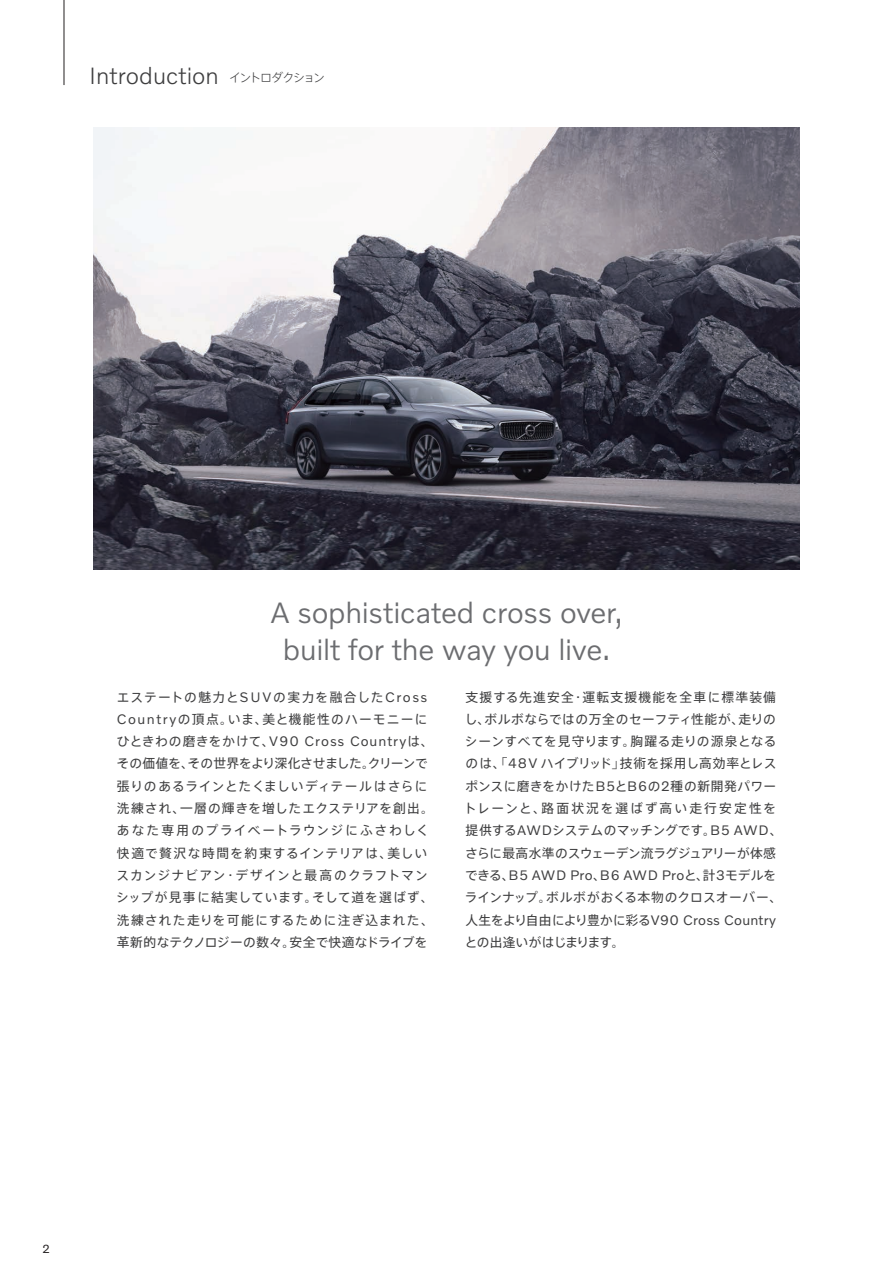
<style>
.page{position:relative;width:893px;height:1263px;background:#fff}
.page>*{position:absolute;margin:0;border:0;box-sizing:border-box;transform-origin:0 0}
.t1{font:300 30px/37.5px "Volvo Novum";letter-spacing:-.01em;color:#6c6d70;text-align:center}
.t2{font:300 24px "Volvo Novum";color:#3e3e3f}
.t3{font:14.1px "Volvo Novum";letter-spacing:.065em;color:#3e3e3f}
.t4{font:14.1px "Volvo Novum";letter-spacing:.03em;color:#3e3e3f}
.t5{font:12.75px/22.4px "Axis Std";letter-spacing:.045em;color:#3e3e3f}
.t6{font:12.75px/22.4px "Axis Std";letter-spacing:.01em;color:#3e3e3f}
.t7{font:12.75px/22.4px "Axis Std";letter-spacing:.095em;color:#3e3e3f}
.t8{font:12px "Volvo Novum";color:#231f20}
.s1{font-family:"Axis Std";font-size:12px}
.s2{font-family:"Volvo Novum";font-size:14.1px}
.s3{font-family:"Axis Std";font-size:12.75px}
</style>
<div class="page">
<img style="left:94px;top:128px;width:705px;height:442px">
<hr style="left:64px;top:0;width:1px;height:85px;background:#231f20">
<h2 class="t2" style="left:89px;top:60px;width:237px">Introduction <span class="s1">イントロダクション</span></h2>
<h1 class="t1" style="left:270px;top:592px;width:353px">A sophisticated cross over, built for the way you live.</h1>
<p class="t7" style="left:117px;top:685px;width:312px">エステートの魅力と<span class="s2">SUV</span>の実力を融合した<span class="s2">Cross<br>Country</span>の頂点。いま、美と機能性のハーモニーに</p>
<p class="t3" style="left:117px;top:732px;width:318px"><span class="s3">ひときわの磨きをかけて、</span>V90 Cross Country<span class="s3">は、</span></p>
<p class="t5" style="left:116px;top:752px;width:319px">その価値を、その世界をより深化させました。クリーンで張りのあるラインとたくましいディテールはさらに洗練され、一層の輝きを増したエクステリアを創出。あなた専用のプライベートラウンジにふさわしく快適で贅沢な時間を約束するインテリアは、美しいスカンジナビアン・デザインと最高のクラフトマンシップが見事に結実しています。そして道を選ばず、洗練された走りを可能にするために注ぎ込まれた、革新的なテクノロジーの数々。安全で快適なドライブを</p>
<p class="t5" style="left:464px;top:685px;width:320px">支援する先進安全・運転支援機能を全車に標準装備し、ボルボならではの万全のセーフティ性能が、走りのシーンすべてを見守ります。胸躍る走りの源泉となるのは、「<span class="s2">48V</span> ハイブリッド」技術を採用し高効率とレスポンスに磨きをかけた<span class="s2">B5</span>と<span class="s2">B6</span>の<span class="s2">2</span>種の新開発パワートレーンと、路面状況を選ばず高い走行安定性を提供する<span class="s2">AWD</span>システムのマッチングです。<span class="s2">B5 AWD</span>、さらに最高水準のスウェーデン流ラグジュアリーが体感</p>
<p class="t4" style="left:465px;top:866px;width:313px"><span class="s3">できる、</span>B5 AWD Pro<span class="s3">、</span>B6 AWD Pro<span class="s3">と、計</span>3<span class="s3">モデルを</span></p>
<p class="t6" style="left:465px;top:885px;width:319px">ラインナップ。ボルボがおくる本物のクロスオーバー、人生をより自由により豊かに彩る<span class="s2">V90 Cross Country</span>との出逢いがはじまります。</p>
<p class="t8" style="left:43px;top:1241px;width:9px">2</p>
</div>
